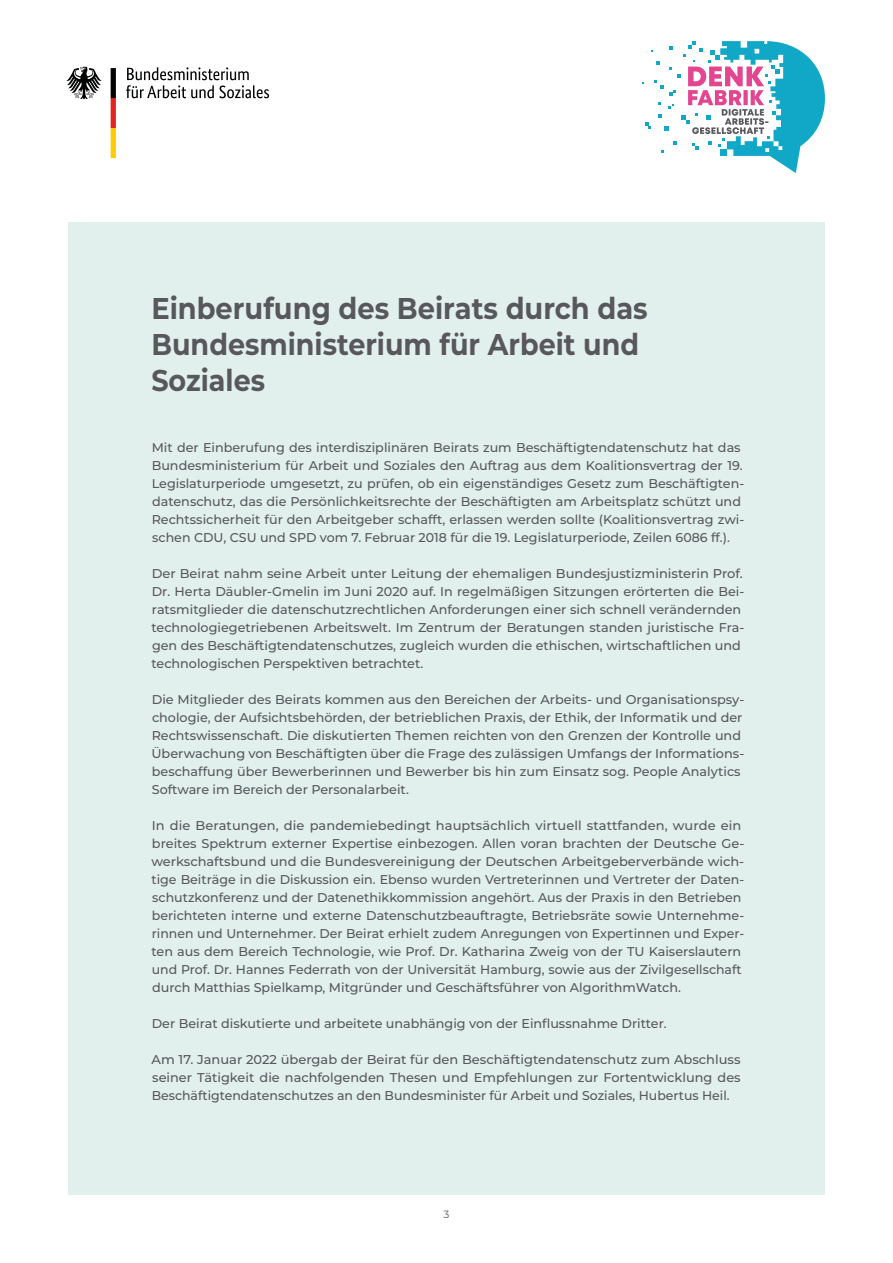
<style>
.page{position:relative;width:893px;height:1263px;background:#fff}
.page>*{position:absolute;margin:0;border:0;box-sizing:border-box;transform-origin:0 0}
.t1{font:700 30px/36px "Montserrat";color:#58575c;scale:.91 1}
.t2{font:500 12.75px/18px "Montserrat";color:#58575c}
.t3{font:10.5px "Montserrat";color:#58575c}
</style>
<div class="page">
<div style="left:68px;top:222px;width:757px;height:973px;background:#e1f0ec"></div>
<svg style="left:126px;top:67px;width:143px;height:31px"></svg>
<svg style="left:66px;top:67px;width:36px;height:32px"></svg>
<svg style="left:111px;top:68px;width:5px;height:90px"></svg>
<svg style="left:642px;top:41px;width:183px;height:132px"></svg>
<h2 class="t1" style="left:151px;top:288px;width:547px">Einberufung des Beirats durch das<br>Bundesministerium für Arbeit und<br>Soziales</h2>
<p class="t2" style="left:152px;top:438px;width:594px">Mit der Einberufung des interdisziplinären Beirats zum Beschäftigtendatenschutz hat das Bundesministerium für Arbeit und Soziales den Auftrag aus dem Koalitionsvertrag der 19.<br>Legislaturperiode umgesetzt, zu prüfen, ob ein eigenständiges Gesetz zum Beschäftigten&shy;datenschutz, das die Persönlichkeitsrechte der Beschäftigten am Arbeitsplatz schützt und Rechtssicherheit für den Arbeitgeber schafft, erlassen werden sollte (Koalitionsvertrag zwi&shy;schen CDU, CSU und SPD vom 7. Februar 2018 für die 19. Legislaturperiode, Zeilen 6086 ff.).</p>
<p class="t2" style="left:152px;top:564px;width:594px">Der Beirat nahm seine Arbeit unter Leitung der ehemaligen Bundesjustizministerin Prof.<br>Dr. Herta Däubler-Gmelin im Juni 2020 auf. In regelmäßigen Sitzungen erörterten die Bei&shy;ratsmitglieder die datenschutzrechtlichen Anforderungen einer sich schnell verändernden technologiegetriebenen Arbeitswelt. Im Zentrum der Beratungen standen juristische Fra&shy;gen des Beschäftigtendatenschutzes, zugleich wurden die ethischen, wirtschaftlichen und technologischen Perspektiven betrachtet.</p>
<p class="t2" style="left:151px;top:690px;width:594px">Die Mitglieder des Beirats kommen aus den Bereichen der Arbeits- und Organisationspsy&shy;chologie, der Aufsichtsbehörden, der betrieblichen Praxis, der Ethik, der Informatik und der Rechtswissenschaft. Die diskutierten Themen reichten von den Grenzen der Kontrolle und Überwachung von Beschäftigten über die Frage des zulässigen Umfangs der Informations&shy;beschaffung über Bewerberinnen und Bewerber bis hin zum Einsatz sog. People Analytics Software im Bereich der Personalarbeit.</p>
<p class="t2" style="left:151px;top:816px;width:594px">In die Beratungen, die pandemiebedingt hauptsächlich virtuell stattfanden, wurde ein breites Spektrum externer Expertise einbezogen. Allen voran brachten der Deutsche Ge&shy;werkschaftsbund und die Bundesvereinigung der Deutschen Arbeitgeberverbände wich&shy;tige Beiträge in die Diskussion ein. Ebenso wurden Vertreterinnen und Vertreter der Daten&shy;schutzkonferenz und der Datenethikkommission angehört. Aus der Praxis in den Betrieben berichteten interne und externe Datenschutzbeauftragte, Betriebsräte sowie Unternehme&shy;rinnen und Unternehmer. Der Beirat erhielt zudem Anregungen von Expertinnen und Exper&shy;ten aus dem Bereich Technologie, wie Prof. Dr. Katharina Zweig von der TU Kaiserslautern und Prof. Dr. Hannes Federrath von der Universität Hamburg, sowie aus der Zivilgesellschaft durch Matthias Spielkamp, Mitgründer und Geschäftsführer von AlgorithmWatch.</p>
<p class="t2" style="left:152px;top:1014px;width:516px">Der Beirat diskutierte und arbeitete unabhängig von der Einflussnahme Dritter.</p>
<p class="t2" style="left:152px;top:1050px;width:591px;text-align:justify">Am 17. Januar 2022 übergab der Beirat für den Beschäftigtendatenschutz zum Abschluss seiner Tätigkeit die nachfolgenden Thesen und Empfehlungen zur Fortentwicklung des Beschäftigtendatenschutzes an den Bundesminister für Arbeit und Soziales, Hubertus Heil.</p>
<p class="t3" style="left:443px;top:1207px;width:7px">3</p>
</div>
